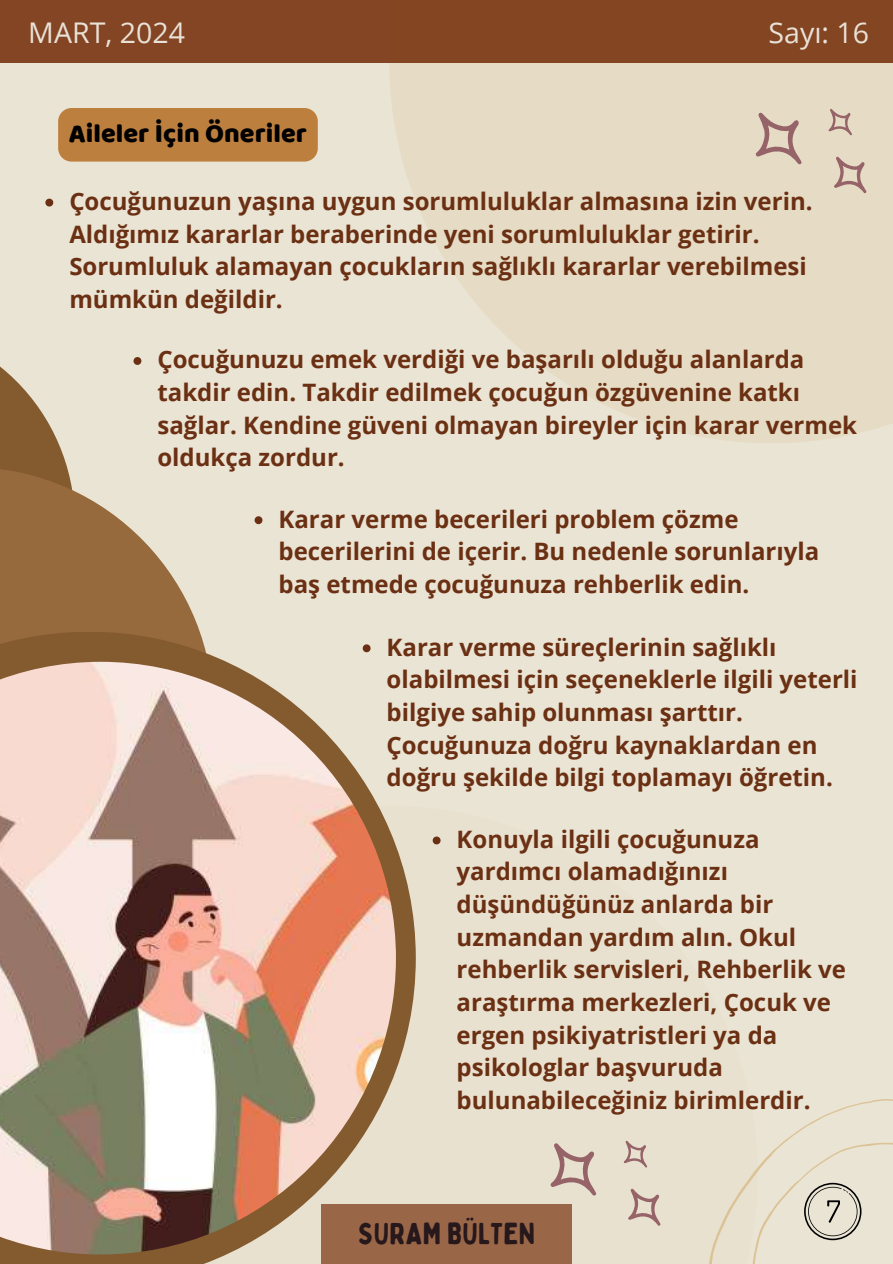
<style>
.page{position:relative;width:893px;height:1264px;background:#fff}
.page>*{position:absolute;margin:0;border:0;box-sizing:border-box;transform-origin:0 0}
.t1{font:30.3px "Bobby Jones Soft";color:#27181c}
.t2{font:28.5px "Open Sans";color:#e9e2d7}
.t3{font:27px "Baloo";color:#000}
.t4{font:700 24px/32.7px "Open Sans";color:#6b3013}
</style>
<div class="page">
<div style="left:0;top:0;width:892px;height:1263px;background:#eae4d4"></div>
<div style="left:21px;top:805px;width:736px;height:458px;background:#e9e1cf"></div>
<svg style="left:0;top:366px;width:63px;height:87px;fill:#845a2f"></svg>
<div style="left:389px;top:0;width:503px;height:443px;background:linear-gradient(to right,#e8dfcc,#e5dac2)"></div>
<svg style="left:0;top:453px;width:200px;height:178px;fill:#966a3c"></svg>
<svg style="left:0;top:631px;width:416px;height:632px"></svg>
<img style="left:0;top:661px;width:396px;height:593px">
<div style="left:0;top:0;width:892px;height:63px;background:#844523"></div>
<div style="left:321px;top:1203px;width:251px;height:60px;background:#996648"></div>
<svg style="left:709px;top:1099px;width:183px;height:164px"></svg>
<svg style="left:804px;top:1182px;width:57px;height:58px"></svg>
<div style="left:58px;top:108px;width:260px;height:54px;background:#bc7f3e"></div>
<svg style="left:45px;top:199px;width:8px;height:7px"></svg>
<svg style="left:362px;top:644px;width:8px;height:8px"></svg>
<svg style="left:254px;top:516px;width:8px;height:8px"></svg>
<svg style="left:133px;top:357px;width:8px;height:8px"></svg>
<svg style="left:736px;top:97px;width:143px;height:109px"></svg>
<svg style="left:532px;top:1140px;width:129px;height:86px"></svg>
<svg style="left:432px;top:836px;width:8px;height:8px"></svg>
<p class="t2" style="left:28px;top:13px;width:158px">MART, 2024</p>
<p class="t2" style="left:768px;top:13px;width:102px">Sayı: 16</p>
<p class="t3" style="left:69px;top:116px;width:239px">Aileler İçin Öneriler</p>
<p class="t4" style="left:69px;top:184px;width:744px">Çocuğunuzun yaşına uygun sorumluluklar almasına izin verin.<br>Aldığımız kararlar beraberinde yeni sorumluluklar getirir.<br>Sorumluluk alamayan çocukların sağlıklı kararlar verebilmesi mümkün değildir.</p>
<p class="t4" style="left:157px;top:342px;width:701px">Çocuğunuzu emek verdiği ve başarılı olduğu alanlarda takdir edin. Takdir edilmek çocuğun özgüvenine katkı sağlar. Kendine güveni olmayan bireyler için karar vermek oldukça zordur.</p>
<p class="t4" style="left:278px;top:502px;width:542px">Karar verme becerileri problem çözme becerilerini de içerir. Bu nedenle sorunlarıyla baş etmede çocuğunuza rehberlik edin.</p>
<p class="t4" style="left:386px;top:630px;width:472px">Karar verme süreçlerinin sağlıklı olabilmesi için seçeneklerle ilgili yeterli bilgiye sahip olunması şarttır.<br>Çocuğunuza doğru kaynaklardan en doğru şekilde bilgi toplamayı öğretin.</p>
<p class="t4" style="left:456px;top:822px;width:391px">Konuyla ilgili çocuğunuza yardımcı olamadığınızı düşündüğünüz anlarda bir uzmandan yardım alın. Okul rehberlik servisleri, Rehberlik ve araştırma merkezleri, Çocuk ve ergen psikiyatristleri ya da psikologlar başvuruda bulunabileceğiniz birimlerdir.</p>
<p class="t1" style="left:358px;top:1214px;width:178px">SURAM BÜLTEN</p>
</div>
